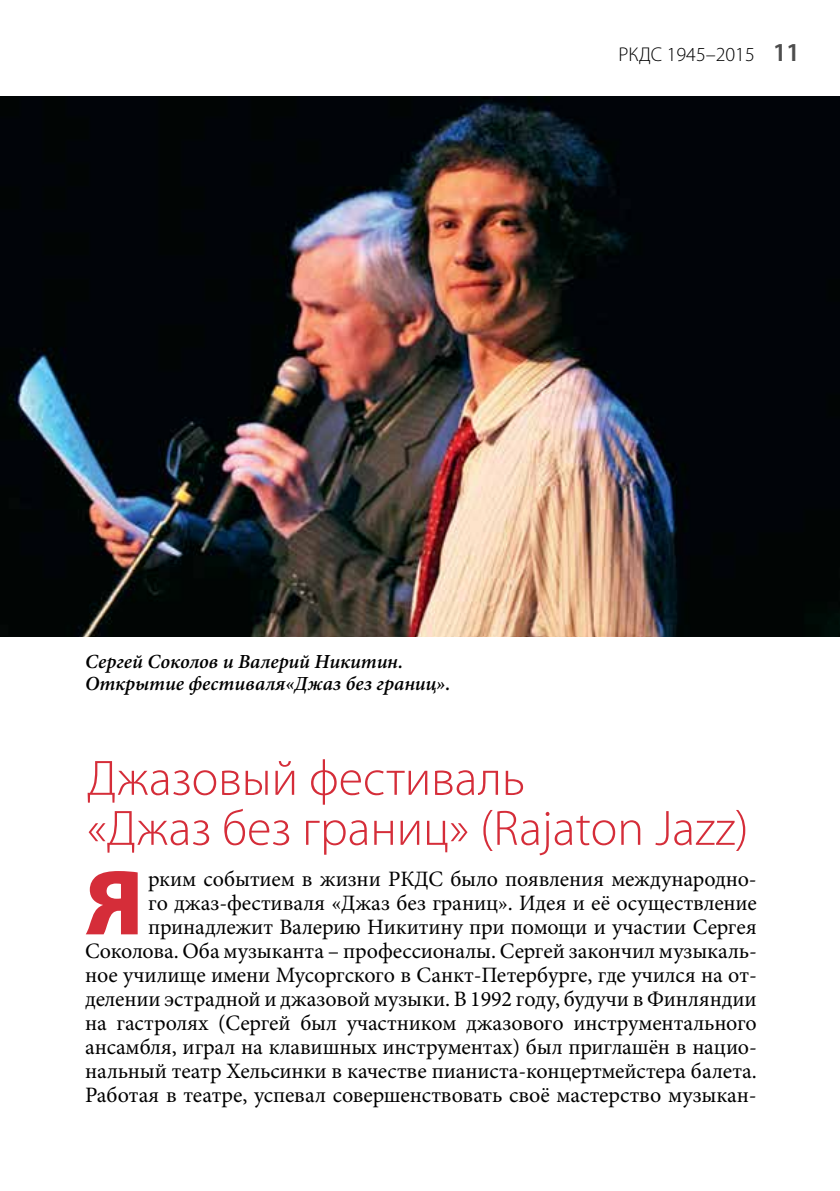
<style>
.page{position:relative;width:840px;height:1191px;background:#fff}
.page>*{position:absolute;margin:0;border:0;box-sizing:border-box;transform-origin:0 0}
.t1{font:900 93.2px "Myriad Pro";color:#d52d39}
.t2{font:300 50px/50px "Myriad Pro";color:#d52d39}
.t3{font:22px/24px "Minion Pro";letter-spacing:-.005em;color:#000;text-align:right}
.t4{font:italic 600 20px/22px "Minion Pro";color:#000}
.t5{font:300 20px "Myriad Pro";color:#000}
.s1{font-weight:600;font-size:26px}
</style>
<div class="page">
<img style="left:0;top:96px;width:839px;height:540px">
<p class="t5" style="left:618px;top:43px;width:183px">РКДС 1945–2015 <span class="s1">11</span></p>
<p class="t4" style="left:85px;top:650px;width:367px">Сергей Соколов и Валерий Никитин.<br>Открытие фестиваля«Джаз без границ».</p>
<h2 class="t2" style="left:87px;top:754px;width:662px">Джазовый фестиваль<br>«Джаз без границ» (Rajaton Jazz)</h2>
<p class="t3" style="left:85px;top:867px;width:673px">рким событием в жизни РКДС было появления международно-<br>го джаз-фестиваля «Джаз без границ». Идея и её осуществление принадлежит Валерию Никитину при помощи и участии Сергея Соколова. Оба музыканта – профессионалы. Сергей закончил музыкаль&shy;ное училище имени Мусоргского в Санкт-Петербурге, где учился на от&shy;делении эстрадной и джазовой музыки. В 1992 году, будучи в Финляндии на гастролях (Сергей был участником джазового инструментального ансамбля, играл на клавишных инструментах) был приглашён в нацио&shy;нальный театр Хельсинки в качестве пианиста-концертмейстера балета.<br>Работая в театре, успевал совершенствовать своё мастерство музыкан-</p>
<h1 class="t1" style="left:85px;top:850px;width:60px">Я</h1>
</div>
